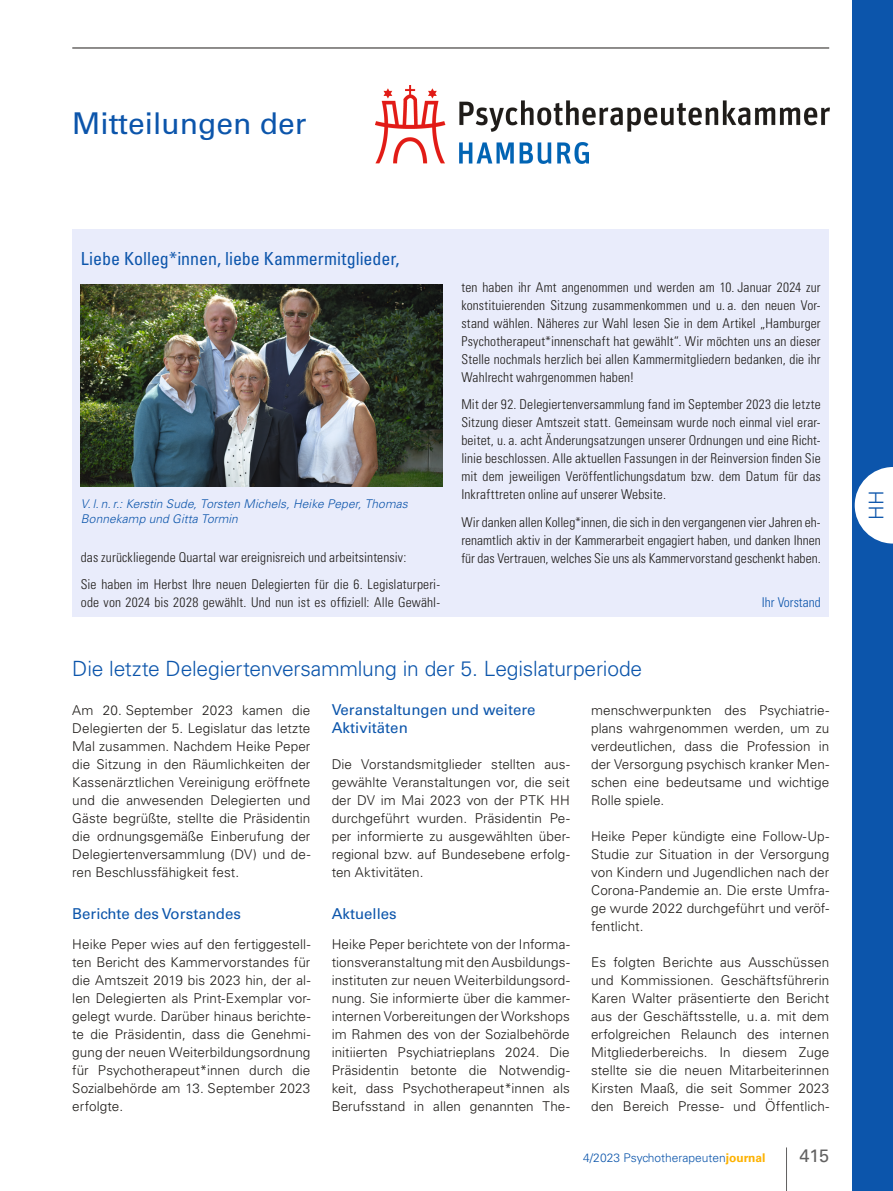
<style>
.page{position:relative;width:893px;height:1191px;background:#fff}
.page>*{position:absolute;margin:0;border:0;box-sizing:border-box;transform-origin:0 0}
.t1{font:30px "Univers LT Std";color:#0c55ab}
.t2{font:300 21px "Univers LT Std";letter-spacing:-.01em;color:#0c55ab}
.t3{font:300 20.25px "Univers LT Std";color:#0c55ab}
.t4{font:condensed 18px "Univers LT Std";letter-spacing:-.005em;color:#0c55ab}
.t5{font:18px "Univers LT Std";color:#626161}
.t6{font:15px/18px "Univers LT Std";color:#0c55ab}
.t7{font:300 13.5px/18px "Univers LT Std";letter-spacing:.005em;color:#1f1c19;text-align:justify}
.t8{font:300 condensed 13.5px/18px "Univers LT Std";letter-spacing:.01em;color:#1f1c19;text-align:justify}
.t9{font:300 condensed 13.5px "Univers LT Std";color:#0c55ab}
.t10{font:italic 300 12px/15px "Univers LT Std";letter-spacing:.01em;color:#0c55ab}
.t11{font:300 12px "Univers LT Std";color:#0c55ab}
.s1{font-weight:700;color:#fdb200}
</style>
<div class="page">
<div style="left:72px;top:229px;width:757px;height:387px;background:#e9ecfb"></div>
<img style="left:81px;top:285px;width:361px;height:201px">
<hr style="left:72px;top:48px;width:757px;height:1px;background:#1f1c19">
<hr style="left:786px;top:1147px;width:1px;height:44px;background:#626161">
<div style="left:853px;top:0;width:40px;height:1191px;background:#0c55ab"></div>
<svg style="left:855px;top:467px;width:38px;height:76px"></svg>
<img style="left:375px;top:85px;width:454px;height:78px">
<h1 class="t1" style="left:72px;top:106px;width:236px">Mitteilungen der</h1>
<h3 class="t4" style="left:81px;top:247px;width:320px">Liebe Kolleg*innen, liebe Kammermitglieder,</h3>
<p class="t10" style="left:81px;top:496px;width:329px">V. l. n. r.: Kerstin Sude, Torsten Michels, Heike Peper, Thomas<br>Bonnekamp und Gitta Tormin</p>
<p class="t8" style="left:81px;top:543px;width:361px;line-height:27.6px">das zurückliegende Quartal war ereignisreich und arbeitsintensiv:<br>Sie haben im Herbst Ihre neuen Delegierten für die 6. Legislaturperi-</p>
<p class="t8" style="left:81px;top:593px;width:361px">ode von 2024 bis 2028 gewählt. Und nun ist es offiziell: Alle Gewähl-</p>
<p class="t8" style="left:461px;top:278px;width:361px">ten haben ihr Amt angenommen und werden am 10. Januar 2024 zur konstituierenden Sitzung zusammenkommen und u. a. den neuen Vor&shy;stand wählen. Näheres zur Wahl lesen Sie in dem Artikel „Hamburger Psychotherapeut*innenschaft hat gewählt“. Wir möchten uns an dieser Stelle nochmals herzlich bei allen Kammermitgliedern bedanken, die ihr Wahlrecht wahrgenommen haben!</p>
<p class="t8" style="left:461px;top:395px;width:361px">Mit der 92. Delegiertenversammlung fand im September 2023 die letzte Sitzung dieser Amtszeit statt. Gemeinsam wurde noch einmal viel erar&shy;beitet, u. a. acht Änderungsatzungen unserer Ordnungen und eine Richt&shy;linie beschlossen. Alle aktuellen Fassungen in der Reinversion finden Sie mit dem jeweiligen Veröffentlichungsdatum bzw. dem Datum für das Inkrafttreten online auf unserer Website.</p>
<p class="t8" style="left:461px;top:513px;width:361px">Wir danken allen Kolleg*innen, die sich in den vergangenen vier Jahren eh&shy;renamtlich aktiv in der Kammerarbeit engagiert haben, und danken Ihnen für das Vertrauen, welches Sie uns als Kammervorstand geschenkt haben.</p>
<p class="t9" style="left:762px;top:594px;width:60px">Ihr Vorstand</p>
<h2 class="t2" style="left:72px;top:656px;width:571px">Die letzte Delegiertenversammlung in der 5. Legislaturperiode</h2>
<p class="t7" style="left:72px;top:701px;width:240px">Am 20. September 2023 kamen die Delegierten der 5. Legislatur das letzte Mal zusammen. Nachdem Heike Peper die Sitzung in den Räumlichkeiten der Kassenärztlichen Vereinigung eröffnete und die anwesenden Delegierten und Gäste begrüßte, stellte die Präsidentin die ordnungsgemäße Einberufung der Delegiertenversammlung (DV) und de&shy;ren Beschlussfähigkeit fest.</p>
<p class="t6" style="left:72px;top:904px;width:170px">Berichte des Vorstandes</p>
<p class="t7" style="left:72px;top:935px;width:240px">Heike Peper wies auf den fertiggestell&shy;ten Bericht des Kammervorstandes für die Amtszeit 2019 bis 2023 hin, der al&shy;len Delegierten als Print-Exemplar vor&shy;gelegt wurde. Darüber hinaus berichte&shy;te die Präsidentin, dass die Genehmi&shy;gung der neuen Weiterbildungsordnung für Psychotherapeut*innen durch die Sozialbehörde am 13. September 2023 erfolgte.</p>
<p class="t6" style="left:332px;top:700px;width:205px">Veranstaltungen und weitere<br>Aktivitäten</p>
<p class="t7" style="left:332px;top:755px;width:240px">Die Vorstandsmitglieder stellten aus&shy;gewählte Veranstaltungen vor, die seit der DV im Mai 2023 von der PTK HH durchgeführt wurden. Präsidentin Pe&shy;per informierte zu ausgewählten über&shy;regional bzw. auf Bundesebene erfolg&shy;ten Aktivitäten.</p>
<p class="t6" style="left:332px;top:904px;width:67px">Aktuelles</p>
<p class="t7" style="left:332px;top:935px;width:240px">Heike Peper berichtete von der Informa&shy;tionsveranstaltung mit den Ausbildungs&shy;instituten zur neuen Weiterbildungsord&shy;nung. Sie informierte über die kammer&shy;internen Vorbereitungen der Workshops im Rahmen des von der Sozialbehörde initiierten Psychiatrieplans 2024. Die Präsidentin betonte die Notwendig&shy;keit, dass Psychotherapeut*innen als Berufsstand in allen genannten The-</p>
<p class="t7" style="left:591px;top:701px;width:240px">menschwerpunkten des Psychiatrie&shy;plans wahrgenommen werden, um zu verdeutlichen, dass die Profession in der Versorgung psychisch kranker Men&shy;schen eine bedeutsame und wichtige Rolle spiele.</p>
<p class="t7" style="left:591px;top:827px;width:240px">Heike Peper kündigte eine Follow-Up-Studie zur Situation in der Versorgung von Kindern und Jugendlichen nach der Corona-Pandemie an. Die erste Umfra&shy;ge wurde 2022 durchgeführt und veröf&shy;fentlicht.</p>
<p class="t7" style="left:591px;top:953px;width:240px">Es folgten Berichte aus Ausschüssen und Kommissionen. Geschäftsführerin Karen Walter präsentierte den Bericht aus der Geschäftsstelle, u. a. mit dem erfolgreichen Relaunch des internen Mitgliederbereichs. In diesem Zuge stellte sie die neuen Mitarbeiterinnen Kirsten Maaß, die seit Sommer 2023 den Bereich Presse- und Öffentlich-</p>
<p class="t11" style="left:583px;top:1150px;width:184px">4/2023 Psychotherapeuten<span class="s1">journal</span></p>
<h3 class="t5" style="left:799px;top:1144px;width:31px">415</h3>
<h3 class="t3" style="left:864px;top:520px;width:31px;rotate:-90deg">HH</h3>
</div>
